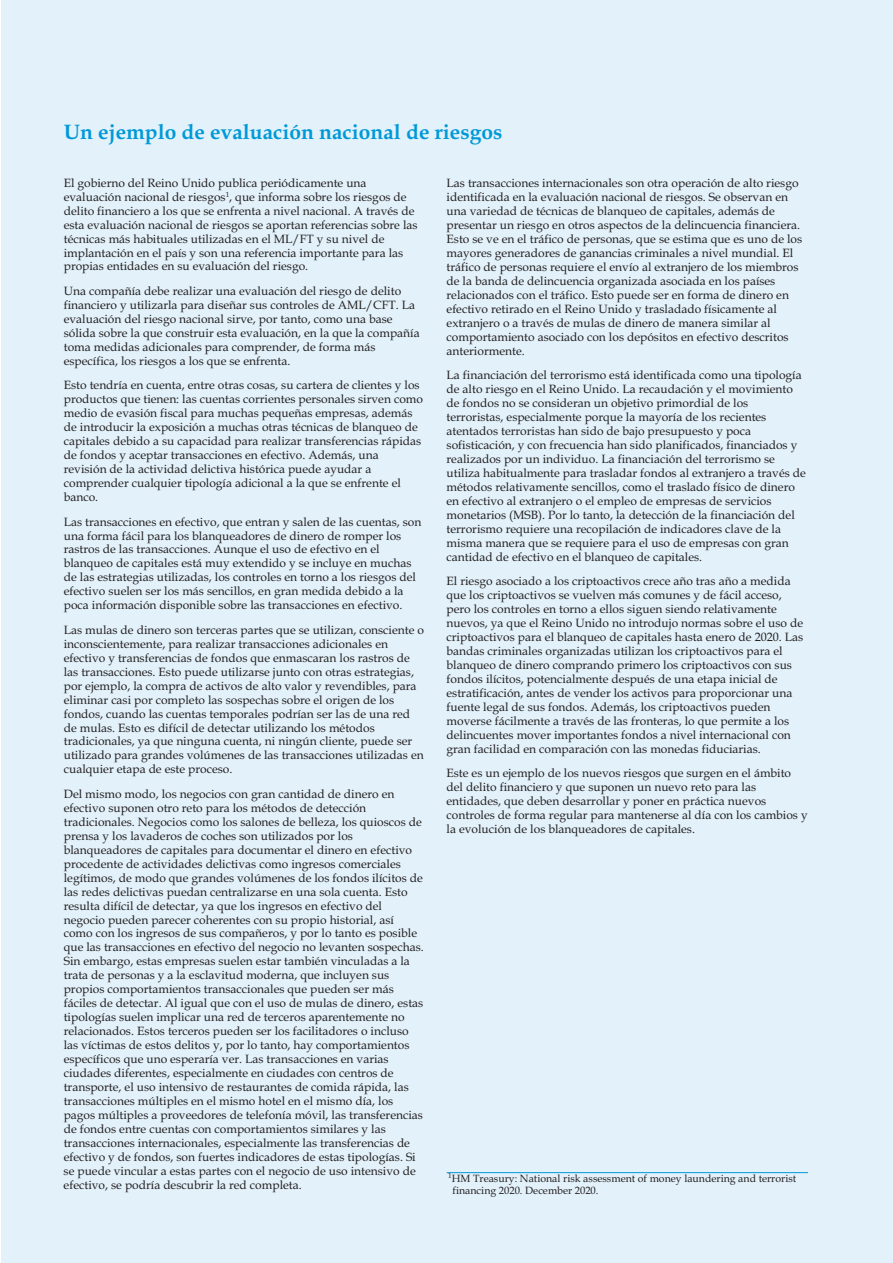
<style>
.page{position:relative;width:893px;height:1263px;background:#fff}
.page>*{position:absolute;margin:0;border:0;box-sizing:border-box;transform-origin:0 0}
.t1{font:700 21px "Book Antiqua";color:#0099d8}
.t2{font:12px/14px "Book Antiqua";color:#231f20}
.t3{font:10.5px/12px "Book Antiqua";color:#231f20}
</style>
<div class="page">
<div style="left:1px;top:0;width:892px;height:1263px;background:#e2f1fa"></div>
<hr style="left:447px;top:1172px;width:361px;height:1px;background:#0099d8">
<h1 class="t1" style="left:64px;top:119px;width:440px">Un ejemplo de evaluación nacional de riesgos</h1>
<p class="t2" style="left:64px;top:176px;width:355px">El gobierno del Reino Unido publica periódicamente una evaluación nacional de riesgos<sup>1</sup>, que informa sobre los riesgos de delito financiero a los que se enfrenta a nivel nacional. A través de esta evaluación nacional de riesgos se aportan referencias sobre las técnicas más habituales utilizadas en el ML/FT y su nivel de implantación en el país y son una referencia importante para las propias entidades en su evaluación del riesgo.</p>
<p class="t2" style="left:64px;top:284px;width:357px">Una compañía debe realizar una evaluación del riesgo de delito financiero y utilizarla para diseñar sus controles de AML/CFT. La evaluación del riesgo nacional sirve, por tanto, como una base sólida sobre la que construir esta evaluación, en la que la compañía toma medidas adicionales para comprender, de forma más específica, los riesgos a los que se enfrenta.</p>
<p class="t2" style="left:64px;top:378px;width:361px">Esto tendría en cuenta, entre otras cosas, su cartera de clientes y los productos que tienen: las cuentas corrientes personales sirven como medio de evasión fiscal para muchas pequeñas empresas, además de introducir la exposición a muchas otras técnicas de blanqueo de capitales debido a su capacidad para realizar transferencias rápidas de fondos y aceptar transacciones en efectivo. Además, una revisión de la actividad delictiva histórica puede ayudar a comprender cualquier tipología adicional a la que se enfrente el banco.</p>
<p class="t2" style="left:64px;top:514px;width:359px">Las transacciones en efectivo, que entran y salen de las cuentas, son una forma fácil para los blanqueadores de dinero de romper los rastros de las transacciones. Aunque el uso de efectivo en el blanqueo de capitales está muy extendido y se incluye en muchas de las estrategias utilizadas, los controles en torno a los riesgos del efectivo suelen ser los más sencillos, en gran medida debido a la poca información disponible sobre las transacciones en efectivo.</p>
<p class="t2" style="left:64px;top:623px;width:362px">Las mulas de dinero son terceras partes que se utilizan, consciente o inconscientemente, para realizar transacciones adicionales en efectivo y transferencias de fondos que enmascaran los rastros de las transacciones. Esto puede utilizarse junto con otras estrategias, por ejemplo, la compra de activos de alto valor y revendibles, para eliminar casi por completo las sospechas sobre el origen de los fondos, cuando las cuentas temporales podrían ser las de una red de mulas. Esto es difícil de detectar utilizando los métodos tradicionales, ya que ninguna cuenta, ni ningún cliente, puede ser utilizado para grandes volúmenes de las transacciones utilizadas en cualquier etapa de este proceso.</p>
<p class="t2" style="left:64px;top:787px;width:362px">Del mismo modo, los negocios con gran cantidad de dinero en efectivo suponen otro reto para los métodos de detección tradicionales. Negocios como los salones de belleza, los quioscos de prensa y los lavaderos de coches son utilizados por los blanqueadores de capitales para documentar el dinero en efectivo procedente de actividades delictivas como ingresos comerciales legítimos, de modo que grandes volúmenes de los fondos ilícitos de las redes delictivas puedan centralizarse en una sola cuenta. Esto resulta difícil de detectar, ya que los ingresos en efectivo del negocio pueden parecer coherentes con su propio historial, así como con los ingresos de sus compañeros, y por lo tanto es posible que las transacciones en efectivo del negocio no levanten sospechas.<br>Sin embargo, estas empresas suelen estar también vinculadas a la trata de personas y a la esclavitud moderna, que incluyen sus propios comportamientos transaccionales que pueden ser más fáciles de detectar. Al igual que con el uso de mulas de dinero, estas tipologías suelen implicar una red de terceros aparentemente no relacionados. Estos terceros pueden ser los facilitadores o incluso las víctimas de estos delitos y, por lo tanto, hay comportamientos específicos que uno esperaría ver. Las transacciones en varias ciudades diferentes, especialmente en ciudades con centros de transporte, el uso intensivo de restaurantes de comida rápida, las transacciones múltiples en el mismo hotel en el mismo día, los pagos múltiples a proveedores de telefonía móvil, las transferencias de fondos entre cuentas con comportamientos similares y las transacciones internacionales, especialmente las transferencias de efectivo y de fondos, son fuertes indicadores de estas tipologías. Si se puede vincular a estas partes con el negocio de uso intensivo de efectivo, se podría descubrir la red completa.</p>
<p class="t2" style="left:447px;top:176px;width:357px">Las transacciones internacionales son otra operación de alto riesgo identificada en la evaluación nacional de riesgos. Se observan en una variedad de técnicas de blanqueo de capitales, además de presentar un riesgo en otros aspectos de la delincuencia financiera.<br>Esto se ve en el tráfico de personas, que se estima que es uno de los mayores generadores de ganancias criminales a nivel mundial. El tráfico de personas requiere el envío al extranjero de los miembros de la banda de delincuencia organizada asociada en los países relacionados con el tráfico. Esto puede ser en forma de dinero en efectivo retirado en el Reino Unido y trasladado físicamente al extranjero o a través de mulas de dinero de manera similar al comportamiento asociado con los depósitos en efectivo descritos anteriormente.</p>
<p class="t2" style="left:447px;top:368px;width:361px">La financiación del terrorismo está identificada como una tipología de alto riesgo en el Reino Unido. La recaudación y el movimiento de fondos no se consideran un objetivo primordial de los terroristas, especialmente porque la mayoría de los recientes atentados terroristas han sido de bajo presupuesto y poca sofisticación, y con frecuencia han sido planificados, financiados y realizados por un individuo. La financiación del terrorismo se utiliza habitualmente para trasladar fondos al extranjero a través de métodos relativamente sencillos, como el traslado físico de dinero en efectivo al extranjero o el empleo de empresas de servicios monetarios (MSB). Por lo tanto, la detección de la financiación del terrorismo requiere una recopilación de indicadores clave de la misma manera que se requiere para el uso de empresas con gran cantidad de efectivo en el blanqueo de capitales.</p>
<p class="t2" style="left:447px;top:574px;width:358px">El riesgo asociado a los criptoactivos crece año tras año a medida que los criptoactivos se vuelven más comunes y de fácil acceso, pero los controles en torno a ellos siguen siendo relativamente nuevos, ya que el Reino Unido no introdujo normas sobre el uso de criptoactivos para el blanqueo de capitales hasta enero de 2020. Las bandas criminales organizadas utilizan los criptoactivos para el blanqueo de dinero comprando primero los criptoactivos con sus fondos ilícitos, potencialmente después de una etapa inicial de estratificación, antes de vender los activos para proporcionar una fuente legal de sus fondos. Además, los criptoactivos pueden moverse fácilmente a través de las fronteras, lo que permite a los delincuentes mover importantes fondos a nivel internacional con gran facilidad en comparación con las monedas fiduciarias.</p>
<p class="t2" style="left:447px;top:766px;width:363px">Este es un ejemplo de los nuevos riesgos que surgen en el ámbito del delito financiero y que suponen un nuevo reto para las entidades, que deben desarrollar y poner en práctica nuevos controles de forma regular para mantenerse al día con los cambios y la evolución de los blanqueadores de capitales.</p>
<p class="t3" style="left:453px;top:1172px;width:345px;text-indent:-4px"><sup>1</sup>HM Treasury: National risk assessment of money laundering and terrorist financing 2020. December 2020.</p>
</div>
